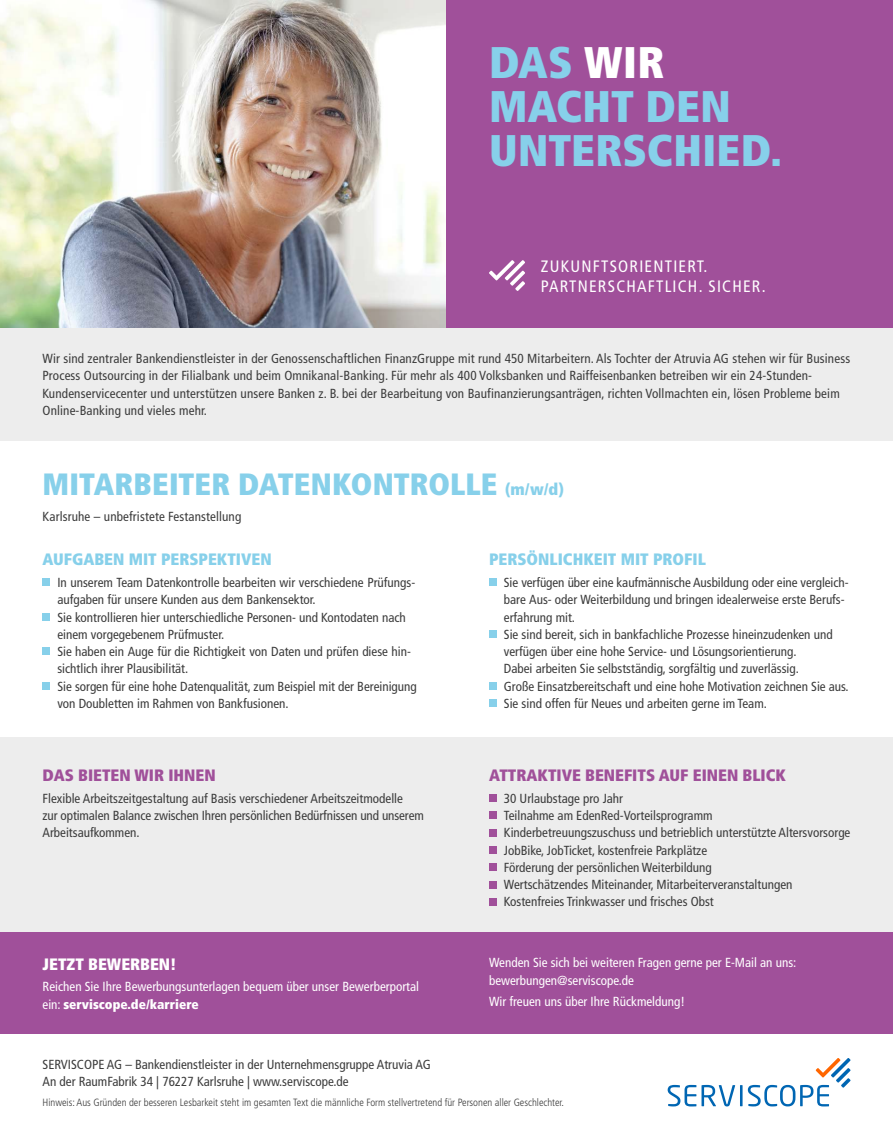
<style>
.page{position:relative;width:893px;height:1132px;background:#fff}
.page>*{position:absolute;margin:0;border:0;box-sizing:border-box;transform-origin:0 0}
.t1{font:900 condensed 44.25px/44.2px "Frutiger LT Std";letter-spacing:.005em;color:#87d0ea}
.t2{font:900 condensed 30.75px "Frutiger LT Std";color:#87d0ea}
.t3{font:900 condensed 16.5px "Frutiger LT Std";color:#a0509a}
.t4{font:900 condensed 16.5px "Frutiger LT Std";color:#87d0ea}
.t5{font:condensed 16.5px/19.5px "Frutiger LT Std";letter-spacing:.075em;color:#fff}
.t6{font:900 condensed 16.5px "Frutiger LT Std";color:#fff}
.t7{font:condensed 13.2px/17.2px "Frutiger LT Std";color:#3c3c3c}
.t8{font:condensed 13.2px/17.2px "Frutiger LT Std";color:#fff}
.t9{font:300 condensed 10.5px "Frutiger LT Std";color:#3c3c3c}
.s1{color:#fff}
.s2{font-size:16.5px}
.s3{font-weight:900}
</style>
<div class="page">
<div style="left:0;top:327px;width:893px;height:113px;background:#ededed"></div>
<div style="left:0;top:931px;width:468px;height:102px;background:#a0509a"></div>
<div style="left:446px;top:931px;width:447px;height:102px;background:#a0509a"></div>
<div style="left:446px;top:736px;width:447px;height:195px;background:#ededed"></div>
<div style="left:489px;top:794px;width:7px;height:7px;background:#a0509a"></div>
<div style="left:489px;top:811px;width:7px;height:7px;background:#a0509a"></div>
<div style="left:489px;top:828px;width:7px;height:8px;background:#a0509a"></div>
<div style="left:489px;top:846px;width:7px;height:7px;background:#a0509a"></div>
<div style="left:489px;top:863px;width:7px;height:7px;background:#a0509a"></div>
<div style="left:489px;top:880px;width:7px;height:7px;background:#a0509a"></div>
<div style="left:489px;top:897px;width:7px;height:8px;background:#a0509a"></div>
<div style="left:0;top:736px;width:468px;height:195px;background:#ededed"></div>
<svg style="left:668px;top:1058px;width:183px;height:48px"></svg>
<div style="left:43px;top:578px;width:7px;height:7px;background:#87d0ea"></div>
<div style="left:43px;top:613px;width:7px;height:7px;background:#87d0ea"></div>
<div style="left:43px;top:647px;width:7px;height:7px;background:#87d0ea"></div>
<div style="left:43px;top:682px;width:7px;height:7px;background:#87d0ea"></div>
<div style="left:489px;top:578px;width:7px;height:7px;background:#87d0ea"></div>
<div style="left:489px;top:630px;width:7px;height:7px;background:#87d0ea"></div>
<div style="left:489px;top:682px;width:7px;height:7px;background:#87d0ea"></div>
<div style="left:489px;top:699px;width:7px;height:7px;background:#87d0ea"></div>
<img style="left:0;top:0;width:446px;height:327px">
<div style="left:446px;top:0;width:447px;height:327px;background:#a0509a"></div>
<svg style="left:489px;top:260px;width:36px;height:31px"></svg>
<h1 class="t1" style="left:489px;top:40px;width:295px">DAS <span class="s1">WIR<br></span>MACHT DEN<br>UNTERSCHIED.</h1>
<p class="t5" style="left:541px;top:256px;width:226px">ZUKUNFTSORIENTIERT.<br>PARTNERSCHAFTLICH. SICHER.</p>
<p class="t7" style="left:43px;top:350px;width:809px">Wir sind zentraler Bankendienstleister in der Genossenschaftlichen FinanzGruppe mit rund 450 Mitarbeitern. Als Tochter der Atruvia AG stehen wir für Business Process Outsourcing in der Filialbank und beim Omnikanal-Banking. Für mehr als 400 Volksbanken und Raiffeisenbanken betreiben wir ein 24-Stunden-Kundenservicecenter und unterstützen unsere Banken z. B. bei der Bearbeitung von Baufinanzierungsanträgen, richten Vollmachten ein, lösen Probleme beim Online-Banking und vieles mehr.</p>
<h2 class="t2" style="left:43px;top:465px;width:523px">MITARBEITER DATENKONTROLLE <span class="s2">(m/w/d)</span></h2>
<p class="t7" style="left:43px;top:508px;width:200px">Karlsruhe – unbefristete Festanstellung</p>
<p class="t4" style="left:43px;top:549px;width:231px">AUFGABEN MIT PERSPEKTIVEN</p>
<p class="t7" style="left:57px;top:573px;width:361px">In unserem Team Datenkontrolle bearbeiten wir verschiedene Prüfungs&shy;aufgaben für unsere Kunden aus dem Bankensektor.<br>Sie kontrollieren hier unterschiedliche Personen- und Kontodaten nach einem vorgegebenem Prüfmuster.<br>Sie haben ein Auge für die Richtigkeit von Daten und prüfen diese hin&shy;sichtlich ihrer Plausibilität.<br>Sie sorgen für eine hohe Datenqualität, zum Beispiel mit der Bereinigung von Doubletten im Rahmen von Bankfusionen.</p>
<p class="t4" style="left:489px;top:549px;width:218px">PERSÖNLICHKEIT MIT PROFIL</p>
<p class="t7" style="left:504px;top:573px;width:346px">Sie verfügen über eine kaufmännische Ausbildung oder eine vergleich&shy;bare Aus- oder Weiterbildung und bringen idealerweise erste Berufs&shy;erfahrung mit.<br>Sie sind bereit, sich in bankfachliche Prozesse hineinzudenken und verfügen über eine hohe Service- und Lösungsorientierung.<br>Dabei arbeiten Sie selbstständig, sorgfältig und zuverlässig.<br>Große Einsatzbereitschaft und eine hohe Motivation zeichnen Sie aus.<br>Sie sind offen für Neues und arbeiten gerne im Team.</p>
<p class="t3" style="left:43px;top:765px;width:175px">DAS BIETEN WIR IHNEN</p>
<p class="t7" style="left:43px;top:789px;width:383px">Flexible Arbeitszeitgestaltung auf Basis verschiedener Arbeitszeitmodelle<br>zur optimalen Balance zwischen Ihren persönlichen Bedürfnissen und unserem<br>Arbeitsaufkommen.</p>
<p class="t3" style="left:489px;top:765px;width:298px">ATTRAKTIVE BENEFITS AUF EINEN BLICK</p>
<p class="t7" style="left:504px;top:789px;width:348px">30 Urlaubstage pro Jahr<br>Teilnahme am EdenRed-Vorteilsprogramm<br>Kinderbetreuungszuschuss und betrieblich unterstützte Altersvorsorge JobBike, JobTicket, kostenfreie Parkplätze<br>Förderung der persönlichen Weiterbildung<br>Wertschätzendes Miteinander, Mitarbeiterveranstaltungen Kostenfreies Trinkwasser und frisches Obst</p>
<p class="t6" style="left:43px;top:953px;width:136px">JETZT BEWERBEN!</p>
<p class="t8" style="left:43px;top:977px;width:378px">Reichen Sie Ihre Bewerbungsunterlagen bequem über unser Bewerberportal ein: <span class="s3">serviscope.de/karriere</span></p>
<p class="t8" style="left:489px;top:953px;width:309px">Wenden Sie sich bei weiteren Fragen gerne per E-Mail an uns: bewerbungen@serviscope.de</p>
<p class="t8" style="left:489px;top:992px;width:198px">Wir freuen uns über Ihre Rückmeldung!</p>
<p class="t7" style="left:43px;top:1055px;width:390px">SERVISCOPE AG – Bankendienstleister in der Unternehmensgruppe Atruvia AG<br>An der RaumFabrik 34 | 76227 Karlsruhe | www.serviscope.de</p>
<p class="t9" style="left:43px;top:1096px;width:523px">Hinweis: Aus Gründen der besseren Lesbarkeit steht im gesamten Text die männliche Form stellvertretend für Personen aller Geschlechter.</p>
</div>
